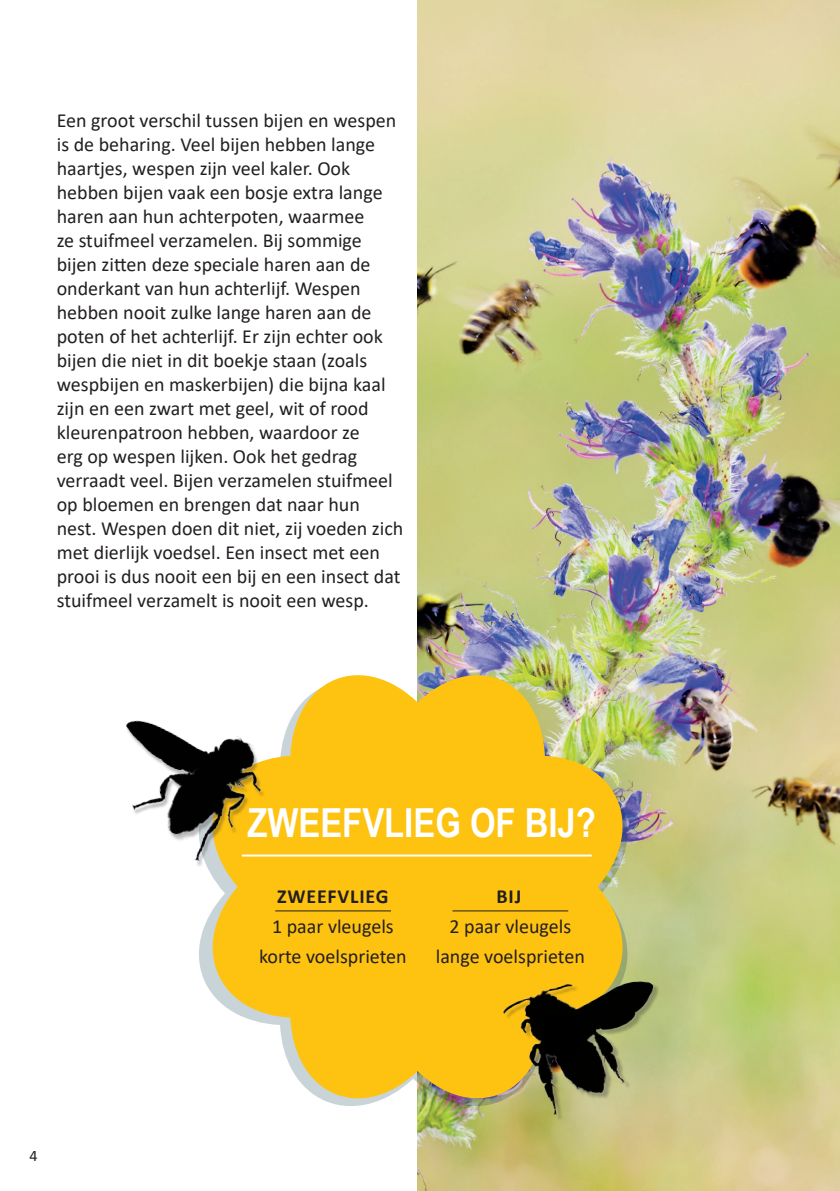
<style>
.page{position:relative;width:840px;height:1191px;background:#fff}
.page>*{position:absolute;margin:0;border:0;box-sizing:border-box;transform-origin:0 0}
.t1{font:700 40px "Arial Narrow";color:#fff}
.t2{font:20px/24px "Calibri";color:#231f20}
.t3{font:700 20px "Calibri";letter-spacing:.04em;color:#231f20}
.t4{font:16px "Calibri";color:#231f20}
</style>
<div class="page">
<img style="left:417px;top:0;width:422px;height:1191px">
<img style="left:199px;top:674px;width:434px;height:438px">
<svg style="left:206px;top:668px;width:422px;height:437px;fill:#fec210"></svg>
<hr style="left:242px;top:854px;width:349px;height:2px;background:#fff">
<hr style="left:275px;top:910px;width:116px;height:1px;background:#231f20">
<hr style="left:452px;top:910px;width:116px;height:1px;background:#231f20">
<img style="left:489px;top:962px;width:192px;height:167px">
<img style="left:126px;top:699px;width:190px;height:188px">
<p class="t2" style="left:57px;top:108px;width:348px">Een groot verschil tussen bijen en wespen is de beharing. Veel bijen hebben lange haartjes, wespen zijn veel kaler. Ook hebben bijen vaak een bosje extra lange haren aan hun achterpoten, waarmee<br>ze stuifmeel verzamelen. Bij sommige bijen zitten deze speciale haren aan de onderkant van hun achterlijf. Wespen hebben nooit zulke lange haren aan de poten of het achterlijf. Er zijn echter ook bijen die niet in dit boekje staan (zoals wespbijen en maskerbijen) die bijna kaal zijn en een zwart met geel, wit of rood kleurenpatroon hebben, waardoor ze<br>erg op wespen lijken. Ook het gedrag verraadt veel. Bijen verzamelen stuifmeel op bloemen en brengen dat naar hun nest. Wespen doen dit niet, zij voeden zich met dierlijk voedsel. Een insect met een prooi is dus nooit een bij en een insect dat stuifmeel verzamelt is nooit een wesp.</p>
<p class="t4" style="left:29px;top:1144px;width:10px">4</p>
<p class="t1" style="left:247px;top:792px;width:350px">ZWEEFVLIEG OF BIJ?</p>
<p class="t3" style="left:277px;top:882px;width:113px">ZWEEFVLIEG</p>
<p class="t2" style="left:272px;top:913px;width:123px">1 paar vleugels</p>
<p class="t2" style="left:259px;top:943px;width:149px">korte voelsprieten</p>
<p class="t3" style="left:496px;top:882px;width:26px">BIJ</p>
<p class="t2" style="left:449px;top:913px;width:123px">2 paar vleugels</p>
<p class="t2" style="left:435px;top:943px;width:151px">lange voelsprieten</p>
</div>
